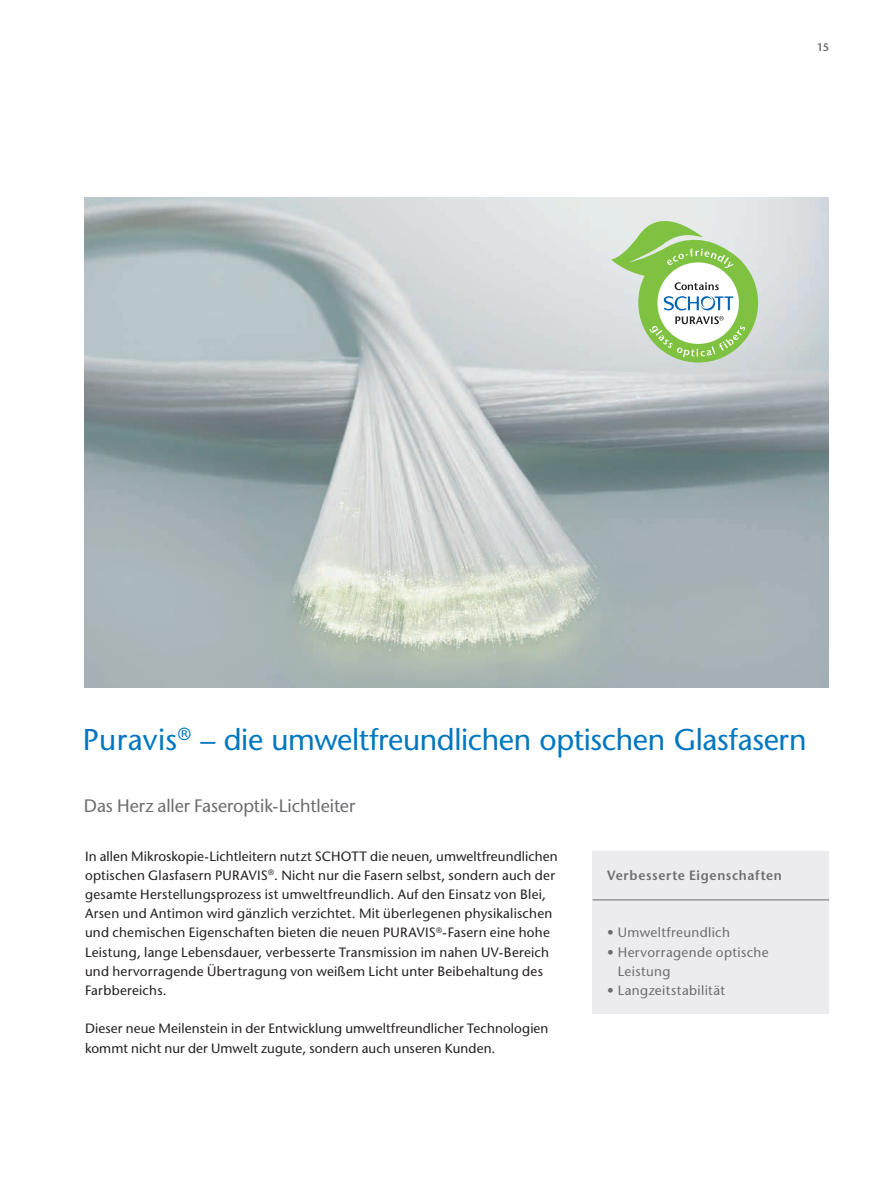
<style>
.page{position:relative;width:893px;height:1191px;background:#fff}
.page>*{position:absolute;margin:0;border:0;box-sizing:border-box;transform-origin:0 0}
.t1{font:500 30px "Stone Sans Std";letter-spacing:-.01em;color:#0077c0}
.t2{font:500 18px "Stone Sans Std";letter-spacing:-.005em;color:#6c6d70}
.t3{font:500 13.5px/19.2px "Stone Sans Std";letter-spacing:.015em;color:#231f20}
.t4{font:500 13.5px/19.2px "Stone Sans Std";letter-spacing:.03em;color:#6c6d70}
.t5{font:600 13.5px "Stone Sans Std";letter-spacing:.05em;color:#6c6d70;scale:.96 1}
.t6{font:600 10.8px "Stone Sans Std";color:#6c6d70}
</style>
<div class="page">
<img style="left:84px;top:197px;width:744px;height:490px">
<svg style="left:611px;top:208px;width:147px;height:154px"></svg>
<div style="left:592px;top:851px;width:237px;height:163px;background:#ececee"></div>
<hr style="left:592px;top:899px;width:237px;height:1px;background:#6c6d70">
<p class="t6" style="left:817px;top:40px;width:14px">15</p>
<h1 class="t1" style="left:83px;top:722px;width:725px">Puravis<sup>®</sup> – die umweltfreundlichen optischen Glasfasern</h1>
<h2 class="t2" style="left:84px;top:795px;width:273px">Das Herz aller Faseroptik-Lichtleiter</h2>
<p class="t3" style="left:85px;top:846px;width:474px">In allen Mikroskopie-Lichtleitern nutzt SCHOTT die neuen, umweltfreundlichen optischen Glasfasern PURAVIS<sup>®</sup>. Nicht nur die Fasern selbst, sondern auch der gesamte Herstellungsprozess ist umweltfreundlich. Auf den Einsatz von Blei, Arsen und Antimon wird gänzlich verzichtet. Mit überlegenen physikalischen und chemischen Eigenschaften bieten die neuen PURAVIS<sup>®</sup>-Fasern eine hohe Leistung, lange Lebensdauer, verbesserte Transmission im nahen UV-Bereich und hervorragende Übertragung von weißem Licht unter Beibehaltung des Farbbereichs.</p>
<p class="t3" style="left:85px;top:1019px;width:465px">Dieser neue Meilenstein in der Entwicklung umweltfreundlicher Technologien kommt nicht nur der Umwelt zugute, sondern auch unseren Kunden.</p>
<p class="t5" style="left:607px;top:867px;width:184px">Verbesserte Eigenschaften</p>
<p class="t4" style="left:607px;top:923px;width:124px">• Umweltfreundlich</p>
<p class="t4" style="left:618px;top:942px;width:152px;text-indent:-11px">• Hervorragende optische<br>Leistung</p>
<p class="t4" style="left:607px;top:980px;width:119px">• Langzeitstabilität</p>
</div>
